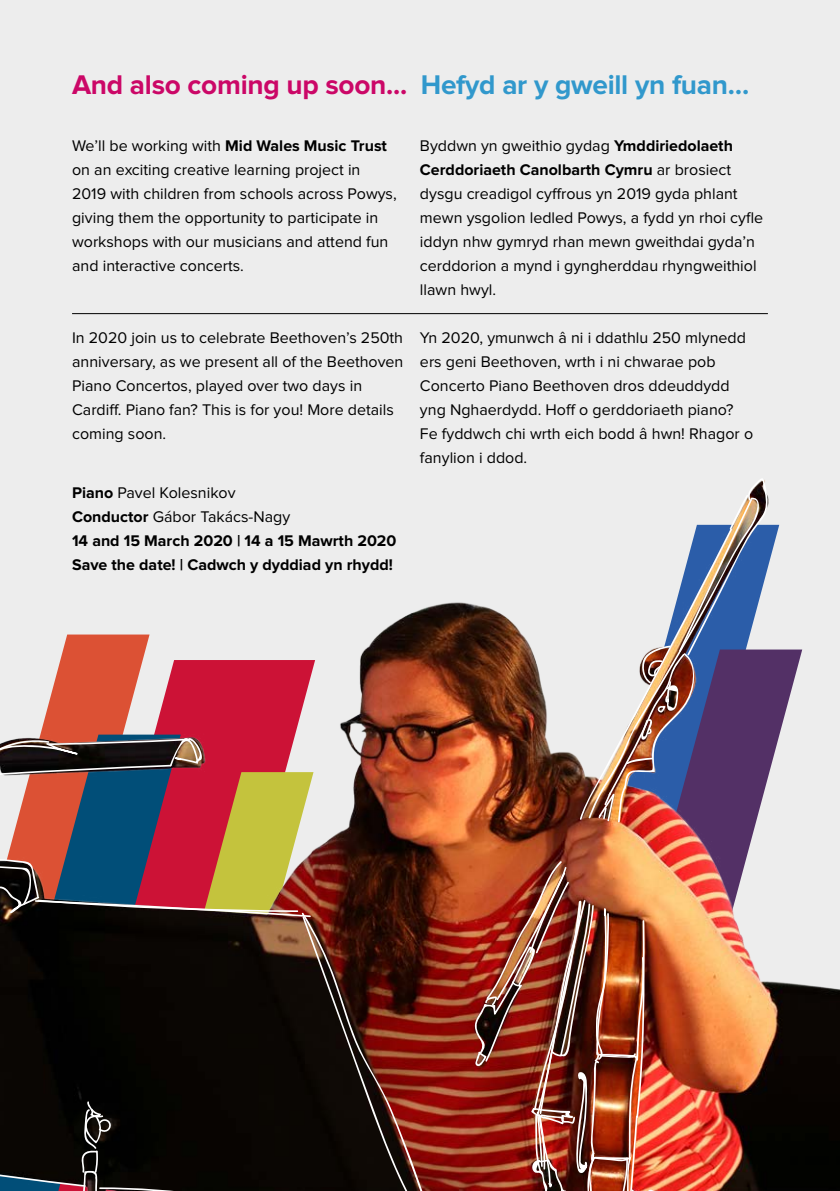
<style>
.page{position:relative;width:840px;height:1191px;background:#fff}
.page>*{position:absolute;margin:0;border:0;box-sizing:border-box;transform-origin:0 0}
.t1{font:700 28px "Proxima Nova";letter-spacing:-.01em;color:#cb0767}
.t2{font:16px/24px "Proxima Nova";color:#000}
.t3{font:700 16px/24px "Proxima Nova";color:#000}
.s1{color:#3198cc}
.s2{font-weight:700}
.s3{font-weight:400}
</style>
<div class="page">
<div style="left:0;top:0;width:839px;height:1191px;background:#ededed"></div>
<hr style="left:72px;top:313px;width:695px;height:1px;background:#000">
<img style="left:40px;top:497px;width:799px;height:694px">
<svg style="left:579px;top:528px;width:19px;height:292px"></svg>
<svg style="left:588px;top:497px;width:10px;height:321px"></svg>
<img style="left:598px;top:479px;width:170px;height:343px">
<img style="left:474px;top:860px;width:185px;height:331px">
<svg style="left:0;top:734px;width:439px;height:457px;background:#482b24"></svg>
<h1 class="t1" style="left:72px;top:72px;width:678px">And also coming up soon... <span class="s1">Hefyd ar y gweill yn fuan…</span></h1>
<p class="t2" style="left:72px;top:135px;width:326px">We’ll be working with <span class="s2">Mid Wales Music Trust </span>on an exciting creative learning project in 2019 with children from schools across Powys, giving them the opportunity to participate in workshops with our musicians and attend fun and interactive concerts.</p>
<p class="t2" style="left:72px;top:327px;width:333px">In 2020 join us to celebrate Beethoven’s 250th anniversary, as we present all of the Beethoven Piano Concertos, played over two days in Cardiff. Piano fan? This is for you! More details coming soon.</p>
<p class="t3" style="left:72px;top:481px;width:326px">Piano <span class="s3">Pavel Kolesnikov<br></span>Conductor <span class="s3">Gábor Takács-Nagy<br></span>14 and 15 March 2020 | 14 a 15 Mawrth 2020<br>Save the date! | Cadwch y dyddiad yn rhydd!</p>
<p class="t2" style="left:420px;top:135px;width:344px">Byddwn yn gweithio gydag <span class="s2">Ymddiriedolaeth Cerddoriaeth Canolbarth Cymru</span> ar brosiect dysgu creadigol cyffrous yn 2019 gyda phlant mewn ysgolion ledled Powys, a fydd yn rhoi cyfle iddyn nhw gymryd rhan mewn gweithdai gyda’n cerddorion a mynd i gyngherddau rhyngweithiol llawn hwyl.</p>
<p class="t2" style="left:420px;top:327px;width:334px">Yn 2020, ymunwch â ni i ddathlu 250 mlynedd ers geni Beethoven, wrth i ni chwarae pob Concerto Piano Beethoven dros ddeuddydd yng Nghaerdydd. Hoff o gerddoriaeth piano?<br>Fe fyddwch chi wrth eich bodd â hwn! Rhagor o fanylion i ddod.</p>
</div>
